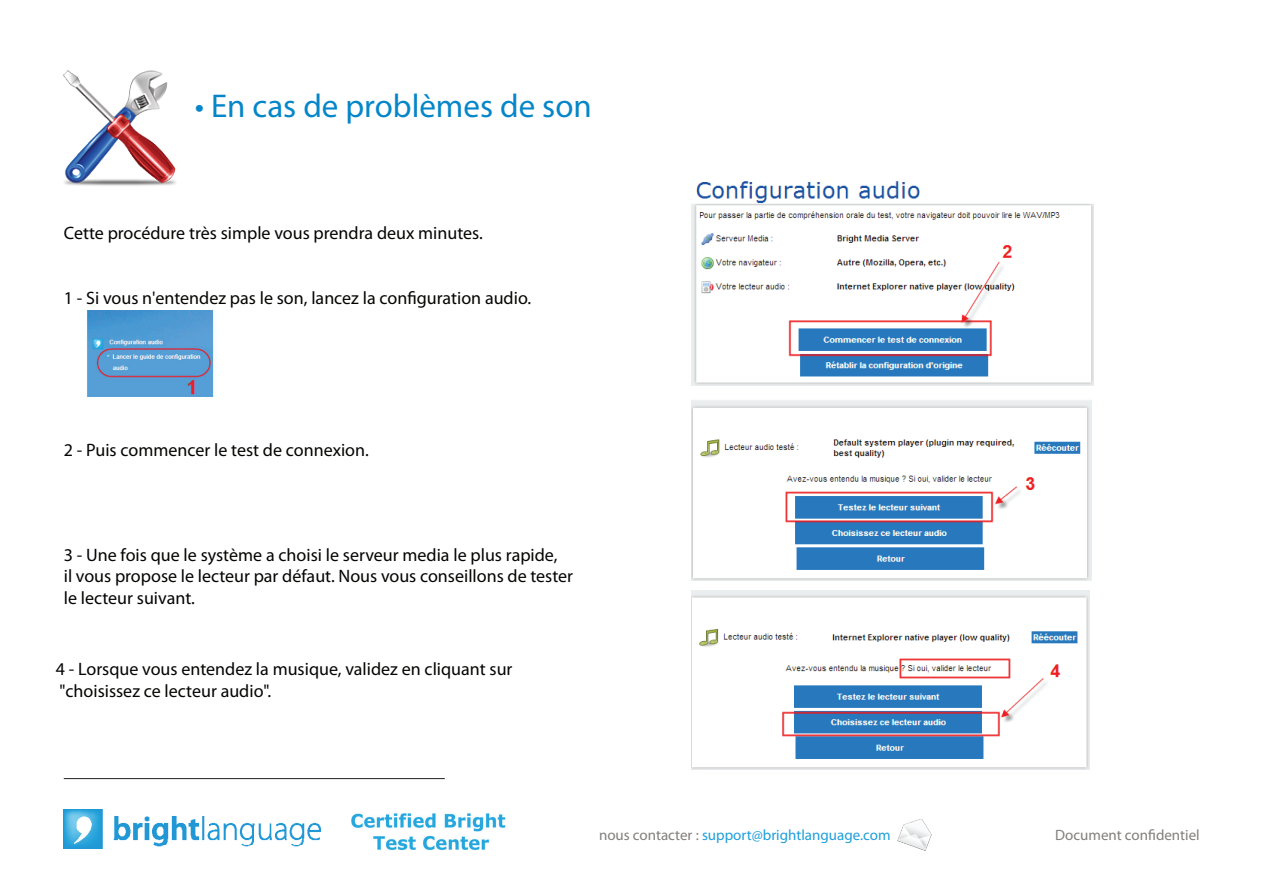
<style>
.page{position:relative;width:1263px;height:893px;background:#fff}
.page>*{position:absolute;margin:0;border:0;box-sizing:border-box;transform-origin:0 0}
.t1{font:33px "Myriad Pro";color:#0586c9}
.t2{font:18px/21.6px "Myriad Pro";color:#040503}
.t3{font:15px "Myriad Pro";color:#1f9fda}
.t4{font:15px "Myriad Pro";color:#817f7d}
.s1{color:#817f7d}
</style>
<div class="page">
<img style="left:898px;top:819px;width:33px;height:32px">
<img style="left:64px;top:809px;width:257px;height:40px">
<hr style="left:64px;top:778px;width:381px;height:1px;background:#231f20">
<img style="left:351px;top:813px;width:155px;height:38px">
<img style="left:63px;top:71px;width:113px;height:115px">
<img style="left:692px;top:181px;width:401px;height:205px">
<img style="left:87px;top:311px;width:127px;height:85px">
<img style="left:691px;top:400px;width:400px;height:181px">
<img style="left:692px;top:590px;width:397px;height:180px">
<h1 class="t1" style="left:195px;top:86px;width:398px">• En cas de problèmes de son</h1>
<p class="t2" style="left:64px;top:222px;width:421px">Cette procédure très simple vous prendra deux minutes.</p>
<p class="t2" style="left:64px;top:287px;width:469px">1 - Si vous n'entendez pas le son, lancez la configuration audio.</p>
<p class="t2" style="left:64px;top:439px;width:307px">2 - Puis commencer le test de connexion.</p>
<p class="t2" style="left:64px;top:543px;width:511px">3 - Une fois que le système a choisi le serveur media le plus rapide,<br>il vous propose le lecteur par défaut. Nous vous conseillons de tester le lecteur suivant.</p>
<p class="t2" style="left:56px;top:658px;width:458px">4 - Lorsque vous entendez la musique, validez en cliquant sur "choisissez ce lecteur audio".</p>
<p class="t3" style="left:599px;top:825px;width:293px"><span class="s1">nous contacter :</span> support@brightlanguage.com</p>
<p class="t4" style="left:1055px;top:825px;width:146px">Document confidentiel</p>
</div>
